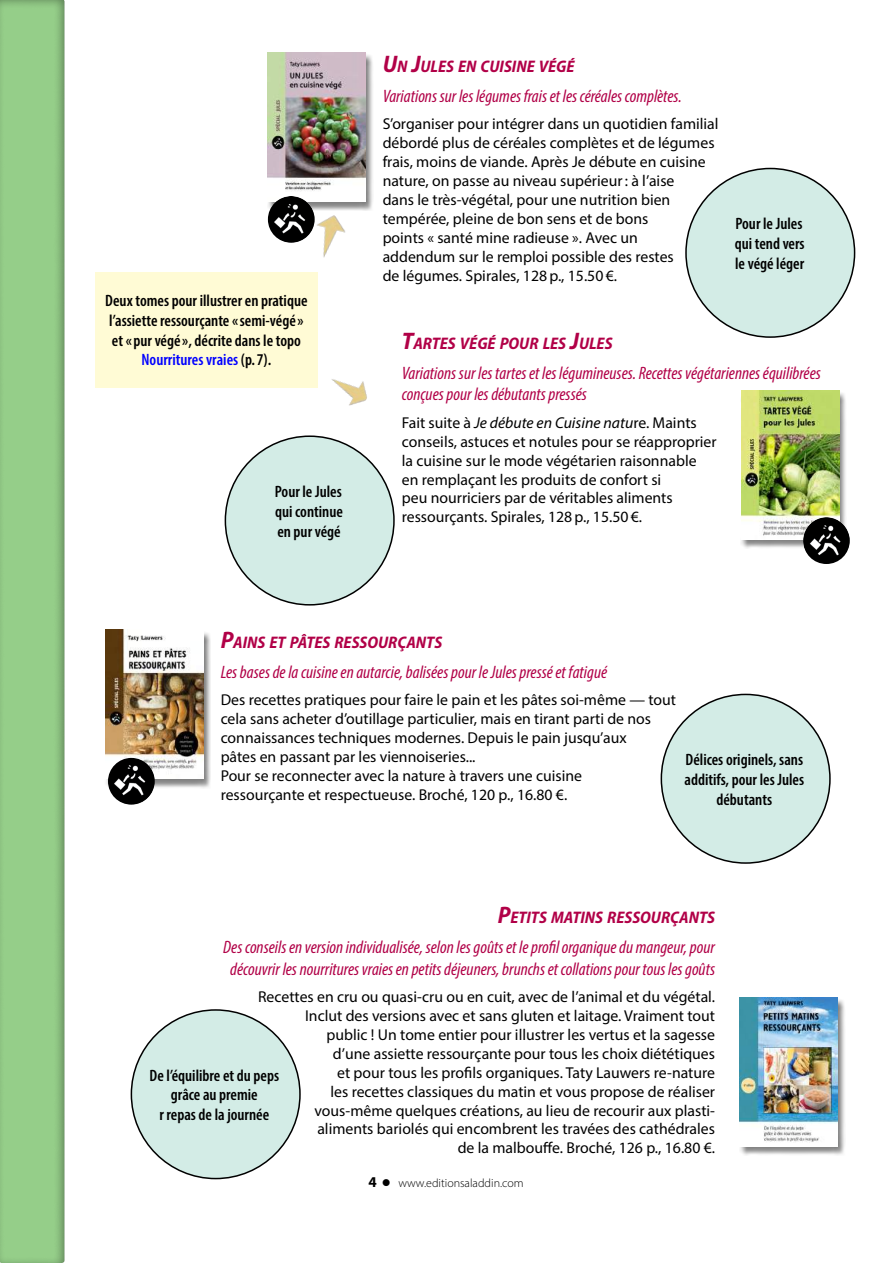
<style>
.page{position:relative;width:893px;height:1263px;background:#fff}
.page>*{position:absolute;margin:0;border:0;box-sizing:border-box;transform-origin:0 0}
.t1{font:italic condensed 18px/21.6px "Myriad Pro";color:#b10047}
.t2{font:italic 700 semi-condensed 16.8px "Myriad Pro";color:#b10047}
.t3{font:600 condensed 16.5px/19.8px "Myriad Pro";color:#000;text-align:center}
.t4{font:15.75px/18.9px "Myriad Pro";color:#000}
.t5{font:300 12px "Myriad Pro";color:#000}
.s1{color:#00f}
.s2{font-size:24px}
.s3{font-style:italic}
.s4{font-weight:700;font-size:15px}
</style>
<div class="page">
<div style="left:0;top:0;width:75px;height:1263px;background:#000;opacity:.4"></div>
<img style="left:331px;top:379px;width:36px;height:27px">
<div style="left:740px;top:391px;width:107px;height:158px;background:#000;opacity:.5"></div>
<img style="left:741px;top:390px;width:98px;height:149px">
<div style="left:225px;top:436px;width:169px;height:169px;background:#d3ece6;border-radius:50%"></div>
<div style="left:267px;top:54px;width:106px;height:157px;background:#000;opacity:.5"></div>
<img style="left:268px;top:52px;width:98px;height:149px">
<div style="left:686px;top:168px;width:169px;height:169px;background:#d3ece6;border-radius:50%"></div>
<img style="left:268px;top:196px;width:47px;height:47px;border-radius:23px">
<img style="left:803px;top:517px;width:47px;height:47px;border-radius:23px">
<div style="left:95px;top:272px;width:223px;height:115px;background:#fffbd5"></div>
<img style="left:304px;top:210px;width:47px;height:47px">
<div style="left:105px;top:631px;width:106px;height:158px;background:#000;opacity:.5"></div>
<img style="left:106px;top:630px;width:98px;height:149px">
<div style="left:739px;top:998px;width:106px;height:158px;background:#000;opacity:.5"></div>
<img style="left:740px;top:997px;width:98px;height:149px">
<div style="left:131px;top:1010px;width:169px;height:168px;background:#d3ece6;border-radius:50%"></div>
<div style="left:661px;top:694px;width:169px;height:169px;background:#d3ece6;border-radius:50%"></div>
<img style="left:108px;top:758px;width:47px;height:47px;border-radius:23px">
<p class="t3" style="left:105px;top:290px;width:204px">Deux tomes pour illustrer en pratique l’assiette ressourçante «semi-végé» et «pur végé», décrite dans le topo <span class="s1">Nourritures vraies</span> (p.7).</p>
<p class="t3" style="left:275px;top:481px;width:70px;text-align:justify">Pour le Jules qui continue en pur végé</p>
<p class="t2" style="left:383px;top:55px;width:193px"><span class="s2">U</span>N <span class="s2">J</span>ULES EN CUISINE VÉGÉ</p>
<p class="t1" style="left:383px;top:85px;width:301px">Variations sur les légumes frais et les céréales complètes.</p>
<p class="t4" style="left:383px;top:114px;width:337px">S’organiser pour intégrer dans un quotidien familial débordé plus de céréales complètes et de légumes frais, moins de viande. Après Je débute en cuisine nature, on passe au niveau supérieur: à l’aise<br>dans le très-végétal, pour une nutrition bien tempérée, pleine de bon sens et de bons<br>points « santé mine radieuse ». Avec un<br>addendum sur le remploi possible des restes<br>de légumes. Spirales, 128p., 15.50 €.</p>
<p class="t3" style="left:735px;top:214px;width:71px;text-align:left">Pour le Jules qui tend vers le végé léger</p>
<p class="t2" style="left:402px;top:332px;width:212px"><span class="s2">T</span>ARTES VÉGÉ POUR LES <span class="s2">J</span>ULES</p>
<p class="t1" style="left:402px;top:362px;width:421px">Variations sur les tartes et les légumineuses. Recettes végétariennes équilibrées conçues pour les débutants pressés</p>
<p class="t4" style="left:402px;top:413px;width:316px">Fait suite à <span class="s3">Je débute en Cuisine natu</span>re. Maints conseils, astuces et notules pour se réapproprier la cuisine sur le mode végétarien raisonnable en remplaçant les produits de confort si<br>peu nourriciers par de véritables aliments ressourçants. Spirales, 128p., 15.50 €.</p>
<p class="t2" style="left:221px;top:631px;width:223px"><span class="s2">P</span>AINS ET PÂTES RESSOURÇANTS</p>
<p class="t1" style="left:221px;top:661px;width:388px">Les bases de la cuisine en autarcie, balisées pour le Jules pressé et fatigué</p>
<p class="t4" style="left:221px;top:690px;width:457px">Des recettes pratiques pour faire le pain et les pâtes soi-même — tout cela sans acheter d’outillage particulier, mais en tirant parti de nos connaissances techniques modernes. Depuis le pain jusqu’aux<br>pâtes en passant par les viennoiseries...<br>Pour se reconnecter avec la nature à travers une cuisine<br>ressourçante et respectueuse. Broché, 120 p., 16.80 €.</p>
<p class="t3" style="left:684px;top:749px;width:121px">Délices originels, sans additifs, pour les Jules débutants</p>
<p class="t2" style="left:498px;top:906px;width:219px"><span class="s2">P</span>ETITS MATINS RESSOURÇANTS</p>
<p class="t1" style="left:223px;top:936px;width:493px;text-align:center">Des conseils en version individualisée, selon les goûts et le profil organique du mangeur, pour découvrir les nourritures vraies en petits déjeuners, brunchs et collations pour tous les goûts</p>
<p class="t4" style="left:258px;top:987px;width:459px;text-align:right">Recettes en cru ou quasi-cru ou en cuit, avec de l’animal et du végétal.<br>Inclut des versions avec et sans gluten et laitage. Vraiment tout<br>public ! Un tome entier pour illustrer les vertus et la sagesse<br>d’une assiette ressourçante pour tous les choix diététiques<br>et pour tous les profils organiques. Taty Lauwers re-nature<br>les recettes classiques du matin et vous propose de réaliser vous-même quelques créations, au lieu de recourir aux plasti&shy;aliments bariolés qui encombrent les travées des cathédrales<br>de la malbouffe. Broché, 126 p., 16.80 €.</p>
<p class="t3" style="left:150px;top:1065px;width:131px">De l’équilibre et du peps grâce au premie<br>r repas de la journée</p>
<p class="t5" style="left:368px;top:1176px;width:157px"><span class="s4">4</span> ● www.editionsaladdin.com</p>
</div>
